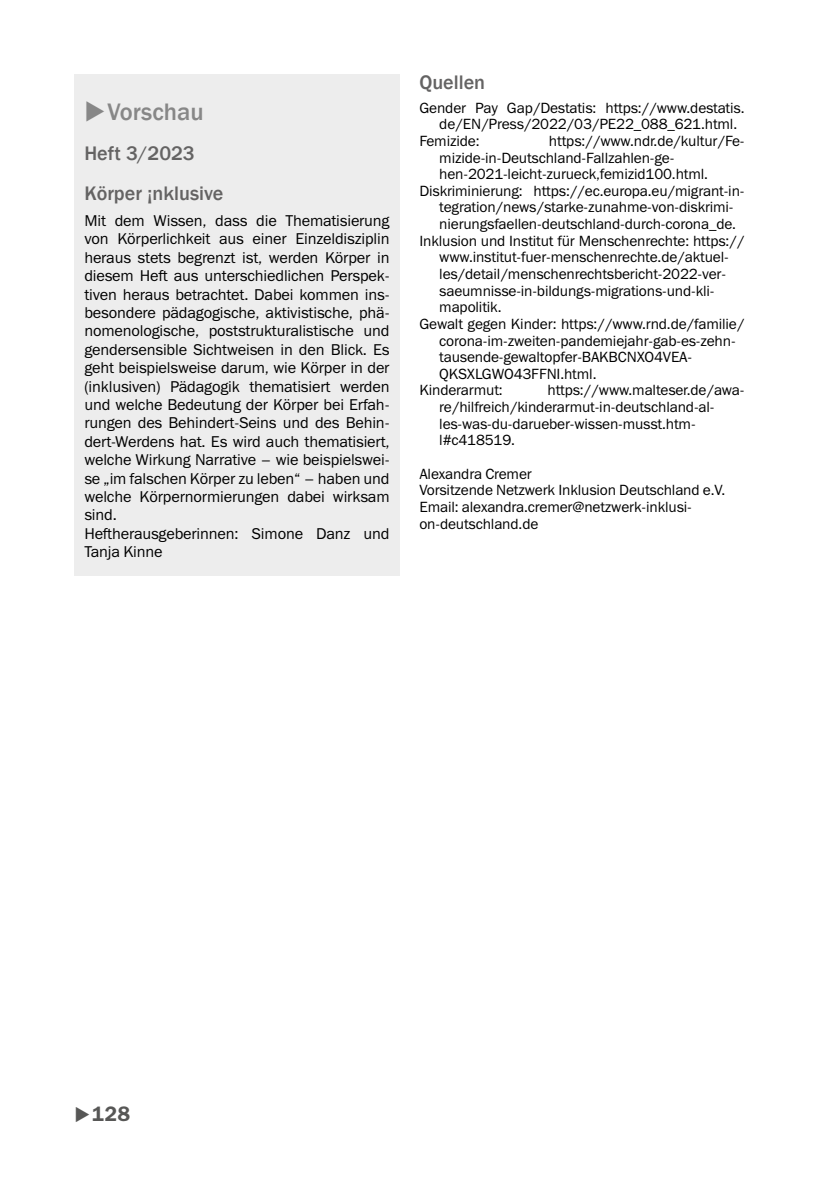
<style>
.page{position:relative;width:819px;height:1191px;background:#fff}
.page>*{position:absolute;margin:0;border:0;box-sizing:border-box;transform-origin:0 0}
.t1{font:500 24.5px "Franklin Gothic";color:#878787}
.t2{font:21px "Franklin Gothic Demi ITC";color:#575756}
.t3{font:500 20.12px/40.1px "Franklin Gothic";color:#646363}
.t4{font:15.75px/18.4px "Franklin Gothic Book ITC";letter-spacing:-.01em;color:#000}
.t5{font:14.88px/16.6px "Franklin Gothic Book ITC";letter-spacing:-.01em;color:#000}
</style>
<div class="page">
<div style="left:74px;top:74px;width:325px;height:501px;background:#ededed"></div>
<h1 class="t1" style="left:84px;top:97px;width:121px">◆Vorschau</h1>
<h3 class="t3" style="left:84px;top:134px;width:140px">Heft 3/2023<br>Körper ¡nklusive</h3>
<p class="t4" style="left:84px;top:211px;width:307px">Mit dem Wissen, dass die Thematisierung von Körperlichkeit aus einer Einzeldisziplin heraus stets begrenzt ist, werden Körper in diesem Heft aus unterschiedlichen Perspek&shy;tiven heraus betrachtet. Dabei kommen ins&shy;besondere pädagogische, aktivistische, phä&shy;nomenologische, poststrukturalistische und gendersensible Sichtweisen in den Blick. Es geht beispielsweise darum, wie Körper in der (inklusiven) Pädagogik thematisiert werden und welche Bedeutung der Körper bei Erfah&shy;rungen des Behindert-Seins und des Behin&shy;dert-Werdens hat. Es wird auch thematisiert, welche Wirkung Narrative – wie beispielswei&shy;se „im falschen Körper zu leben“ – haben und welche Körpernormierungen dabei wirksam sind.<br>Heftherausgeberinnen: Simone Danz und Tanja Kinne</p>
<h3 class="t3" style="left:419px;top:62px;width:67px">Quellen</h3>
<p class="t5" style="left:419px;top:99px;width:326px">Gender Pay Gap/Destatis: https://www.destatis.</p>
<p class="t5" style="left:439px;top:115px;width:299px">de/EN/Press/2022/03/PE22_088_621.html.</p>
<p class="t5" style="left:419px;top:132px;width:62px">Femizide:</p>
<p class="t5" style="left:549px;top:132px;width:197px">https://www.ndr.de/kultur/Fe-</p>
<p class="t5" style="left:439px;top:149px;width:236px">mizide-in-Deutschland-Fallzahlen-ge-</p>
<p class="t5" style="left:439px;top:165px;width:270px">hen-2021-leicht-zurueck,femizid100.html.</p>
<p class="t5" style="left:419px;top:182px;width:326px">Diskriminierung: https://ec.europa.eu/migrant-in-</p>
<p class="t5" style="left:439px;top:199px;width:296px">tegration/news/starke-zunahme-von-diskrimi-</p>
<p class="t5" style="left:439px;top:215px;width:298px">nierungsfaellen-deutschland-durch-corona_de.</p>
<p class="t5" style="left:419px;top:232px;width:326px">Inklusion und Institut für Menschenrechte: https://</p>
<p class="t5" style="left:439px;top:249px;width:291px">www.institut-fuer-menschenrechte.de/aktuel-</p>
<p class="t5" style="left:439px;top:265px;width:288px">les/detail/menschenrechtsbericht-2022-ver-</p>
<p class="t5" style="left:439px;top:282px;width:277px">saeumnisse-in-bildungs-migrations-und-kli-</p>
<p class="t5" style="left:439px;top:298px;width:64px">mapolitik.</p>
<p class="t5" style="left:419px;top:315px;width:326px">Gewalt gegen Kinder: https://www.rnd.de/familie/</p>
<p class="t5" style="left:439px;top:332px;width:298px">corona-im-zweiten-pandemiejahr-gab-es-zehn-</p>
<p class="t5" style="left:439px;top:348px;width:254px">tausende-gewaltopfer-BAKBCNXO4VEA-</p>
<p class="t5" style="left:439px;top:365px;width:159px">QKSXLGWO43FFNI.html.</p>
<p class="t5" style="left:419px;top:382px;width:85px">Kinderarmut:</p>
<p class="t5" style="left:439px;top:382px;width:307px;text-indent:108px">https://www.malteser.de/awa&shy;re/hilfreich/kinderarmut-in-deutschland-al&shy;les-was-du-darueber-wissen-musst.htm&shy;l#c418519.</p>
<p class="t5" style="left:419px;top:465px;width:307px">Alexandra Cremer<br>Vorsitzende Netzwerk Inklusion Deutschland e.V.<br>Email: alexandra.cremer@netzwerk-inklusi&shy;on-deutschland.de</p>
<h2 class="t2" style="left:74px;top:1101px;width:57px">◆128</h2>
</div>
